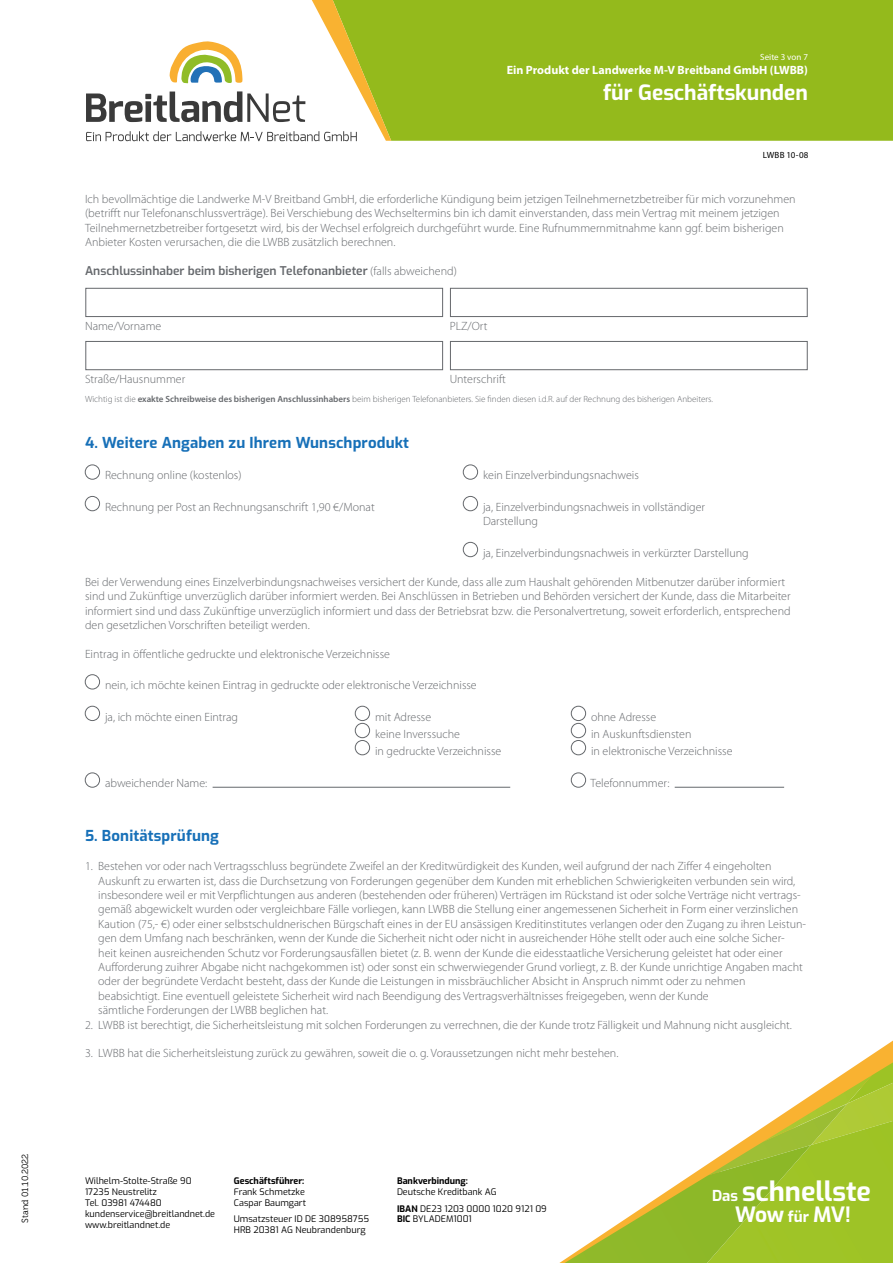
<style>
.page{position:relative;width:893px;height:1263px;background:#fff}
.page>*{position:absolute;margin:0;border:0;box-sizing:border-box;transform-origin:0 0}
.t1{font:700 27px "Exo";color:#fff}
.t2{font:700 21px "Exo";color:#fff}
.t3{font:700 15px "Exo";letter-spacing:.01em;color:#1770b8}
.t4{font:300 12px/14.4px "Myriad Pro";color:#65686c}
.t5{font:600 12px "Exo";color:#65686c}
.t6{font:700 12px "Myriad Pro";color:#fff}
.t7{font:9px/10.8px "Exo";color:#000}
.t8{font:300 9px "Myriad Pro";color:#65686c}
.t9{font:700 9px "Exo";color:#000}
.t10{font:9px "Museo 300";letter-spacing:-.005em;color:#000}
.t11{font:9px "Myriad Pro";color:#fff}
.t12{font:9px "Myriad Pro";letter-spacing:.02em;color:#000}
.s1{font-family:"Myriad Pro";font-weight:300}
.s2{font-weight:600}
.s3{font-weight:700}
.s4{font-size:15px}
</style>
<div class="page">
<div style="left:391px;top:0;width:502px;height:141px;background:#94ba1c"></div>
<img style="left:852px;top:1054px;width:41px;height:14px">
<img style="left:847px;top:1068px;width:46px;height:9px">
<img style="left:872px;top:1077px;width:21px;height:40px">
<div style="left:811px;top:1117px;width:82px;height:146px;background:#9ec326"></div>
<img style="left:736px;top:1127px;width:111px;height:48px">
<img style="left:559px;top:1145px;width:252px;height:118px">
<img style="left:799px;top:1075px;width:73px;height:67px">
<img style="left:763px;top:1103px;width:84px;height:39px">
<img style="left:583px;top:1191px;width:70px;height:32px">
<img style="left:653px;top:1147px;width:97px;height:44px">
<img style="left:631px;top:1191px;width:22px;height:10px">
<svg style="left:86px;top:0;width:305px;height:141px"></svg>
<div style="left:85px;top:465px;width:15px;height:14px;border:1px solid #65686c;border-radius:50%"></div>
<div style="left:463px;top:465px;width:15px;height:14px;border:1px solid #65686c;border-radius:50%"></div>
<div style="left:85px;top:496px;width:15px;height:15px;border:1px solid #65686c;border-radius:50%"></div>
<div style="left:463px;top:496px;width:15px;height:15px;border:1px solid #65686c;border-radius:50%"></div>
<div style="left:463px;top:542px;width:15px;height:15px;border:1px solid #65686c;border-radius:50%"></div>
<div style="left:85px;top:674px;width:15px;height:15px;border:1px solid #65686c;border-radius:50%"></div>
<div style="left:85px;top:706px;width:15px;height:15px;border:1px solid #65686c;border-radius:50%"></div>
<div style="left:355px;top:706px;width:15px;height:15px;border:1px solid #65686c;border-radius:50%"></div>
<div style="left:571px;top:706px;width:15px;height:15px;border:1px solid #65686c;border-radius:50%"></div>
<div style="left:355px;top:723px;width:15px;height:15px;border:1px solid #65686c;border-radius:50%"></div>
<div style="left:571px;top:723px;width:15px;height:15px;border:1px solid #65686c;border-radius:50%"></div>
<div style="left:355px;top:740px;width:15px;height:15px;border:1px solid #65686c;border-radius:50%"></div>
<div style="left:571px;top:740px;width:15px;height:15px;border:1px solid #65686c;border-radius:50%"></div>
<div style="left:85px;top:773px;width:15px;height:14px;border:1px solid #65686c;border-radius:50%"></div>
<hr style="left:213px;top:787px;width:297px;height:1px;background:#65686c">
<div style="left:571px;top:773px;width:15px;height:14px;border:1px solid #65686c;border-radius:50%"></div>
<hr style="left:675px;top:787px;width:109px;height:1px;background:#65686c">
<div style="left:86px;top:288px;width:357px;height:29px;border:1px solid #65686c"></div>
<div style="left:450px;top:288px;width:357px;height:29px;border:1px solid #65686c"></div>
<div style="left:86px;top:341px;width:357px;height:29px;border:1px solid #65686c"></div>
<div style="left:450px;top:341px;width:357px;height:29px;border:1px solid #65686c"></div>
<p class="t10" style="left:20px;top:1222px;width:70px;rotate:-90deg">Stand 01.10.2022</p>
<p class="t11" style="left:760px;top:51px;width:49px">Seite 3 von 7</p>
<p class="t6" style="left:507px;top:62px;width:303px">Ein Produkt der Landwerke M-V Breitband GmbH (LWBB)</p>
<h2 class="t2" style="left:603px;top:76px;width:206px">für Geschäftskunden</h2>
<p class="t12" style="left:763px;top:149px;width:47px">LWBB 10-08</p>
<p class="t4" style="left:85px;top:192px;width:712px">Ich bevollmächtige die Landwerke M-V Breitband GmbH, die erforderliche Kündigung beim jetzigen Teilnehmernetzbetreiber für mich vorzunehmen (betrifft nur Telefonanschlussverträge). Bei Verschiebung des Wechseltermins bin ich damit einverstanden, dass mein Vertrag mit meinem jetzigen Teilnehmernetzbetreiber fortgesetzt wird, bis der Wechsel erfolgreich durchgeführt wurde. Eine Rufnummernmitnahme kann ggf. beim bisherigen Anbieter Kosten verursachen, die die LWBB zusätzlich berechnen.</p>
<p class="t5" style="left:85px;top:262px;width:373px">Anschlussinhaber beim bisherigen Telefonanbieter <span class="s1">(falls abweichend)</span></p>
<p class="t4" style="left:85px;top:319px;width:78px">Name/Vorname</p>
<p class="t4" style="left:450px;top:319px;width:39px">PLZ/Ort</p>
<p class="t4" style="left:85px;top:372px;width:102px">Straße/Hausnummer</p>
<p class="t4" style="left:450px;top:372px;width:58px">Unterschrift</p>
<p class="t8" style="left:85px;top:394px;width:629px">Wichtig ist die <span class="s2">exakte Schreibweise des bisherigen Anschlussinhabers</span> beim bisherigen Telefonanbieters. Sie finden diesen i.d.R. auf der Rechnung des bisherigen Anbeiters.</p>
<p class="t3" style="left:85px;top:431px;width:326px">4. Weitere Angaben zu Ihrem Wunschprodukt</p>
<p class="t4" style="left:105px;top:468px;width:138px">Rechnung online (kostenlos)</p>
<p class="t4" style="left:483px;top:468px;width:157px">kein Einzelverbindungsnachweis</p>
<p class="t4" style="left:105px;top:500px;width:271px">Rechnung per Post an Rechnungsanschrift 1,90 €/Monat</p>
<p class="t4" style="left:483px;top:500px;width:223px">ja, Einzelverbindungsnachweis in vollständiger<br>Darstellung</p>
<p class="t4" style="left:483px;top:546px;width:267px">ja, Einzelverbindungsnachweis in verkürzter Darstellung</p>
<p class="t4" style="left:85px;top:575px;width:707px">Bei der Verwendung eines Einzelverbindungsnachweises versichert der Kunde, dass alle zum Haushalt gehörenden Mitbenutzer darüber informiert sind und Zukünftige unverzüglich darüber informiert werden. Bei Anschlüssen in Betrieben und Behörden versichert der Kunde, dass die Mitarbeiter informiert sind und dass Zukünftige unverzüglich informiert und dass der Betriebsrat bzw. die Personalvertretung, soweit erforderlich, entsprechend den gesetzlichen Vorschriften beteiligt werden.</p>
<p class="t4" style="left:85px;top:647px;width:306px">Eintrag in öffentliche gedruckte und elektronische Verzeichnisse</p>
<p class="t4" style="left:105px;top:678px;width:373px">nein, ich möchte keinen Eintrag in gedruckte oder elektronische Verzeichnisse</p>
<p class="t4" style="left:105px;top:710px;width:135px">ja, ich möchte einen Eintrag</p>
<p class="t4" style="left:375px;top:710px;width:58px">mit Adresse</p>
<p class="t4" style="left:591px;top:710px;width:67px">ohne Adresse</p>
<p class="t4" style="left:375px;top:727px;width:87px">keine Inverssuche</p>
<p class="t4" style="left:591px;top:727px;width:102px">in Auskunftsdiensten</p>
<p class="t4" style="left:375px;top:744px;width:128px">in gedruckte Verzeichnisse</p>
<p class="t4" style="left:591px;top:744px;width:143px">in elektronische Verzeichnisse</p>
<p class="t4" style="left:105px;top:776px;width:104px">abweichender Name:</p>
<p class="t4" style="left:591px;top:776px;width:80px">Telefonnummer:</p>
<p class="t3" style="left:85px;top:825px;width:135px">5. Bonitätsprüfung</p>
<p class="t4" style="left:98px;top:859px;width:709px;text-indent:-13px">1. Bestehen vor oder nach Vertragsschluss begründete Zweifel an der Kreditwürdigkeit des Kunden, weil aufgrund der nach Ziffer 4 eingeholten Auskunft zu erwarten ist, dass die Durchsetzung von Forderungen gegenüber dem Kunden mit erheblichen Schwierigkeiten verbunden sein wird, insbesondere weil er mit Verpflichtungen aus anderen (bestehenden oder früheren) Verträgen im Rückstand ist oder solche Verträge nicht vertrags&shy;gemäß abgewickelt wurden oder vergleichbare Fälle vorliegen, kann LWBB die Stellung einer angemessenen Sicherheit in Form einer verzinslichen Kaution (75,- €) oder einer selbstschuldnerischen Bürgschaft eines in der EU ansässigen Kreditinstitutes verlangen oder den Zugang zu ihren Leistun&shy;gen dem Umfang nach beschränken, wenn der Kunde die Sicherheit nicht oder nicht in ausreichender Höhe stellt oder auch eine solche Sicher&shy;heit keinen ausreichenden Schutz vor Forderungsausfällen bietet (z. B. wenn der Kunde die eidesstaatliche Versicherung geleistet hat oder einer Aufforderung zuihrer Abgabe nicht nachgekommen ist) oder sonst ein schwerwiegender Grund vorliegt, z. B. der Kunde unrichtige Angaben macht oder der begründete Verdacht besteht, dass der Kunde die Leistungen in missbräuchlicher Absicht in Anspruch nimmt oder zu nehmen beabsichtigt. Eine eventuell geleistete Sicherheit wird nach Beendigung des Vertragsverhältnisses freigegeben, wenn der Kunde<br>sämtliche Forderungen der LWBB beglichen hat.</p>
<p class="t4" style="left:85px;top:1018px;width:708px">2. LWBB ist berechtigt, die Sicherheitsleistung mit solchen Forderungen zu verrechnen, die der Kunde trotz Fälligkeit und Mahnung nicht ausgleicht.</p>
<p class="t4" style="left:85px;top:1046px;width:535px">3. LWBB hat die Sicherheitsleistung zurück zu gewähren, soweit die o. g. Voraussetzungen nicht mehr bestehen.</p>
<p class="t9" style="left:234px;top:1174px;width:72px">Geschäftsführer:</p>
<p class="t7" style="left:234px;top:1186px;width:74px">Frank Schmetzke<br>Caspar Baumgart</p>
<p class="t7" style="left:234px;top:1213px;width:137px">Umsatzsteuer ID DE 308958755<br>HRB 20381 AG Neubrandenburg</p>
<p class="t7" style="left:85px;top:1175px;width:132px">Wilhelm-Stolte-Straße 90<br>17235 Neustrelitz<br>Tel. 03981 474480 kundenservice@breitlandnet.de www.breitlandnet.de</p>
<p class="t9" style="left:397px;top:1174px;width:72px">Bankverbindung:</p>
<p class="t7" style="left:397px;top:1183px;width:151px;line-height:16.5px">Deutsche Kreditbank AG<br><span class="s3">IBAN</span> DE23 1203 0000 1020 9121 09</p>
<p class="t7" style="left:397px;top:1213px;width:76px"><span class="s3">BIC</span> BYLADEM1001</p>
<h1 class="t1" style="left:712px;top:1170px;width:160px"><span class="s4">Das</span> schnellste</h1>
<h2 class="t2" style="left:735px;top:1198px;width:117px">Wow <span class="s4">für</span> MV!</h2>
</div>
